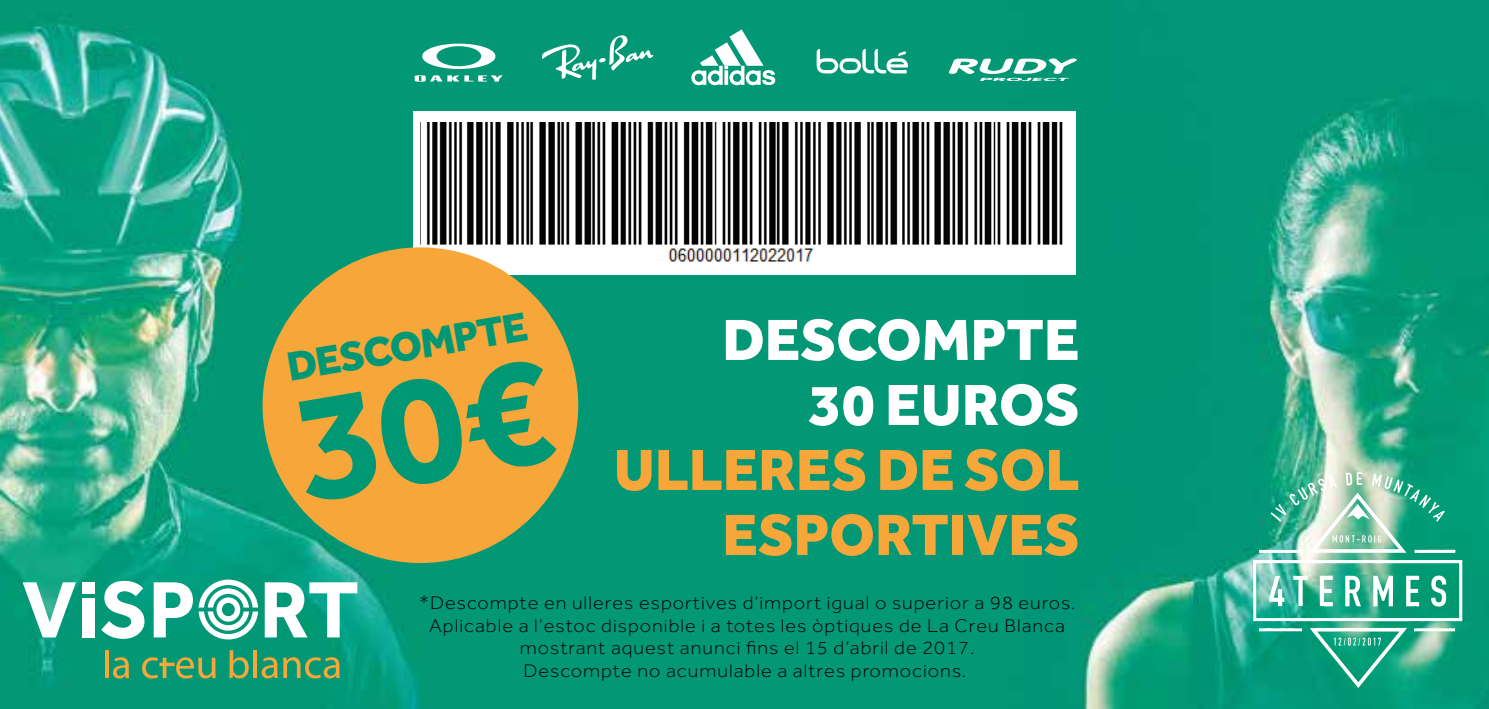
<style>
.page{position:relative;width:1489px;height:709px;background:#fff}
.page>*{position:absolute;margin:0;border:0;box-sizing:border-box;transform-origin:0 0}
.t1{font:800 60px/65px "Effra";color:#f7a63a;text-align:right}
.t2{font:800 60px/65px "Effra";color:#fff;text-align:right}
.t3{font:800 42.25px "Effra";color:#009874}
.t4{font:300 19px/22.5px "Effra";letter-spacing:.05em;color:#000;text-align:center;scale:1.05 1}
</style>
<div class="page">
<img style="left:0;top:0;width:1488px;height:709px">
<div style="left:413px;top:111px;width:662px;height:164px;background:#fff"></div>
<svg style="left:1258px;top:628px;width:43px;height:3px"></svg>
<svg style="left:1413px;top:628px;width:41px;height:3px"></svg>
<svg style="left:1252px;top:560px;width:210px;height:61px"></svg>
<svg style="left:1309px;top:627px;width:97px;height:60px"></svg>
<img style="left:1258px;top:472px;width:197px;height:81px">
<img style="left:420px;top:122px;width:643px;height:143px">
<svg style="left:229px;top:650px;width:20px;height:28px"></svg>
<hr style="left:253px;top:650px;width:4px;height:28px;background:#f7a63a">
<svg style="left:262px;top:657px;width:78px;height:21px"></svg>
<hr style="left:106px;top:650px;width:3px;height:28px;background:#f7a63a">
<svg style="left:113px;top:657px;width:16px;height:21px"></svg>
<svg style="left:142px;top:657px;width:73px;height:21px"></svg>
<svg style="left:23px;top:582px;width:53px;height:55px"></svg>
<svg style="left:101px;top:581px;width:43px;height:58px"></svg>
<div style="left:82px;top:597px;width:12px;height:40px;background:#fff"></div>
<div style="left:82px;top:582px;width:12px;height:11px;background:#fff"></div>
<svg style="left:154px;top:582px;width:39px;height:55px"></svg>
<svg style="left:265px;top:582px;width:92px;height:55px"></svg>
<svg style="left:199px;top:579px;width:59px;height:60px"></svg>
<div style="left:262px;top:247px;width:316px;height:316px;background:#f7a63a;border-radius:50%"></div>
<svg style="left:948px;top:58px;width:128px;height:23px"></svg>
<svg style="left:816px;top:49px;width:92px;height:25px"></svg>
<svg style="left:690px;top:29px;width:85px;height:57px"></svg>
<svg style="left:541px;top:35px;width:112px;height:45px"></svg>
<svg style="left:422px;top:44px;width:74px;height:25px"></svg>
<svg style="left:414px;top:75px;width:89px;height:7px"></svg>
<svg style="left:291px;top:482px;width:267px;height:22px"></svg>
<h2 class="t3" style="left:283px;top:341px;width:244px;rotate:-10deg">DESCOMPTE</h2>
<h1 class="t2" style="left:722px;top:306px;width:358px">DESCOMPTE<br>30 EUROS</h1>
<h1 class="t1" style="left:613px;top:436px;width:467px">ULLERES DE SOL<br>ESPORTIVES</h1>
<p class="t4" style="left:419px;top:591px;width:626px">*Descompte en ulleres esportives d’import igual o superior a 98 euros.<br>Aplicable a l’estoc disponible i a totes les òptiques de La Creu Blanca mostrant aquest anunci fins el 15 d’abril de 2017.<br>Descompte no acumulable a altres promocions.</p>
</div>
